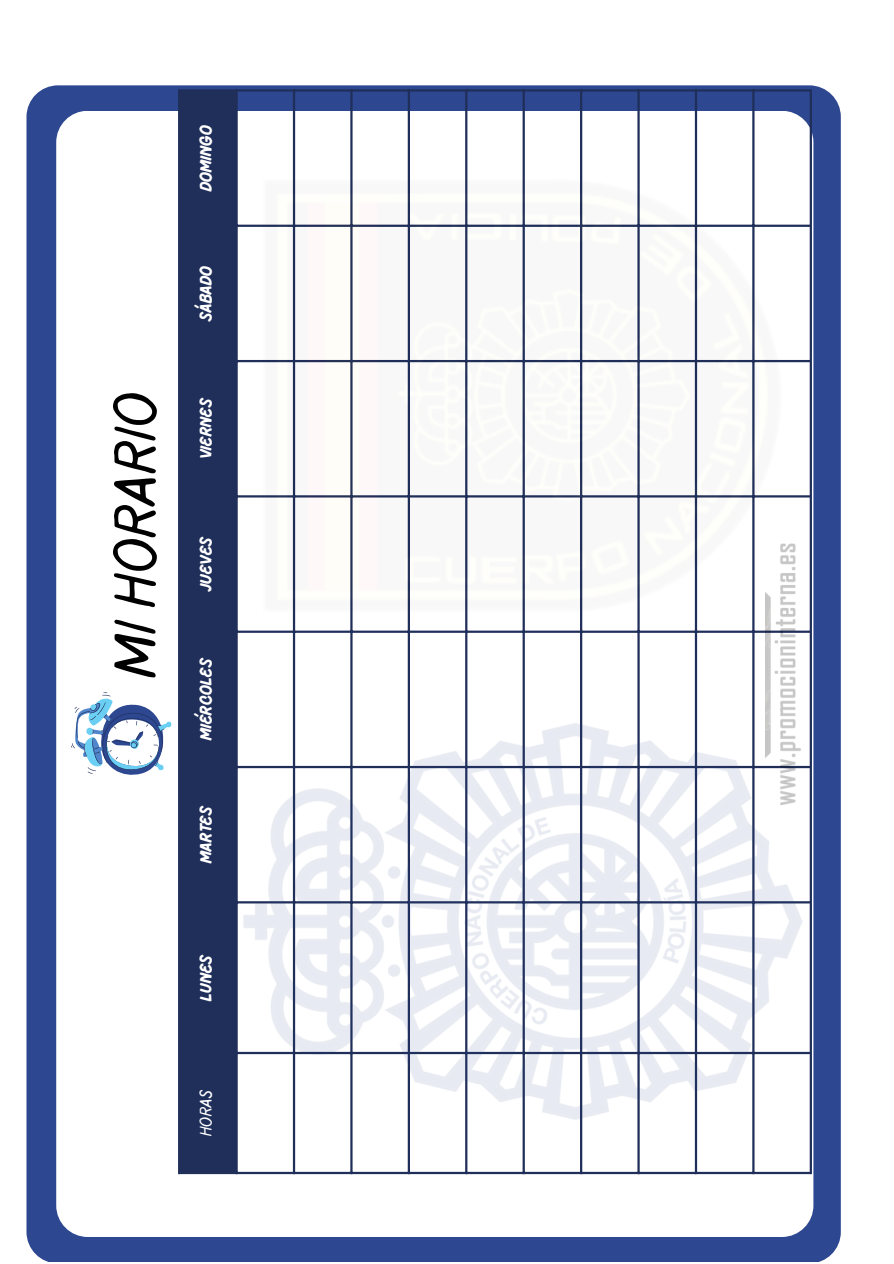
<style>
.page{position:relative;width:894px;height:1264px;background:#fff}
.page>*{position:absolute;margin:0;border:0;box-sizing:border-box;transform-origin:0 0}
.t1{font:100 60px "Pluma";color:#000}
.t2{font:700 17.1px "Pluma";color:#fff}
.t3{font:100 17.1px "Pluma";color:#fff}
</style>
<div class="page">
<div style="left:26px;top:85px;width:814px;height:1176px;background:#2d4790"></div>
<div style="left:56px;top:111px;width:757px;height:1125px;background:#fff;border-radius:32px"></div>
<svg style="left:71px;top:692px;width:101px;height:83px"></svg>
<div style="left:180px;top:92px;width:55px;height:1079px;background:#202f5a"></div>
<hr style="left:180px;top:1171px;width:629px;height:3px;background:#202f5a">
<hr style="left:180px;top:1051px;width:629px;height:3px;background:#202f5a">
<hr style="left:180px;top:901px;width:629px;height:2px;background:#202f5a">
<hr style="left:180px;top:766px;width:629px;height:2px;background:#202f5a">
<hr style="left:180px;top:630px;width:629px;height:3px;background:#202f5a">
<hr style="left:180px;top:495px;width:629px;height:2px;background:#202f5a">
<hr style="left:180px;top:360px;width:629px;height:2px;background:#202f5a">
<hr style="left:180px;top:225px;width:629px;height:2px;background:#202f5a">
<hr style="left:180px;top:89px;width:629px;height:3px;background:#202f5a">
<hr style="left:178px;top:89px;width:2px;height:1085px;background:#202f5a">
<hr style="left:235px;top:89px;width:3px;height:1085px;background:#202f5a">
<hr style="left:293px;top:89px;width:2px;height:1085px;background:#202f5a">
<hr style="left:350px;top:89px;width:2px;height:1085px;background:#202f5a">
<hr style="left:407px;top:89px;width:3px;height:1085px;background:#202f5a">
<hr style="left:465px;top:89px;width:2px;height:1085px;background:#202f5a">
<hr style="left:522px;top:89px;width:2px;height:1085px;background:#202f5a">
<hr style="left:580px;top:89px;width:2px;height:1085px;background:#202f5a">
<hr style="left:637px;top:89px;width:2px;height:1085px;background:#202f5a">
<hr style="left:694px;top:89px;width:3px;height:1085px;background:#202f5a">
<hr style="left:752px;top:89px;width:2px;height:1085px;background:#202f5a">
<hr style="left:809px;top:89px;width:2px;height:1085px;background:#202f5a">
<img style="left:765px;top:543px;width:39px;height:170px">
<img style="left:234px;top:713px;width:576px;height:416px">
<img style="left:263px;top:178px;width:519px;height:434px">
<h1 class="t1" style="left:108px;top:677px;width:287px;rotate:-90deg">mi horario</h1>
<p class="t2" style="left:198px;top:191px;width:68px;rotate:-90deg">domingo</p>
<p class="t2" style="left:198px;top:321px;width:57px;rotate:-90deg">sábado</p>
<p class="t2" style="left:198px;top:459px;width:63px;rotate:-90deg">viernes</p>
<p class="t2" style="left:198px;top:591px;width:57px;rotate:-90deg">jueves</p>
<p class="t2" style="left:198px;top:740px;width:84px;rotate:-90deg">mie´rcoles</p>
<p class="t2" style="left:198px;top:863px;width:59px;rotate:-90deg">martes</p>
<p class="t2" style="left:198px;top:1000px;width:49px;rotate:-90deg">lunes</p>
<p class="t3" style="left:198px;top:1136px;width:48px;rotate:-90deg">Horas</p>
</div>
